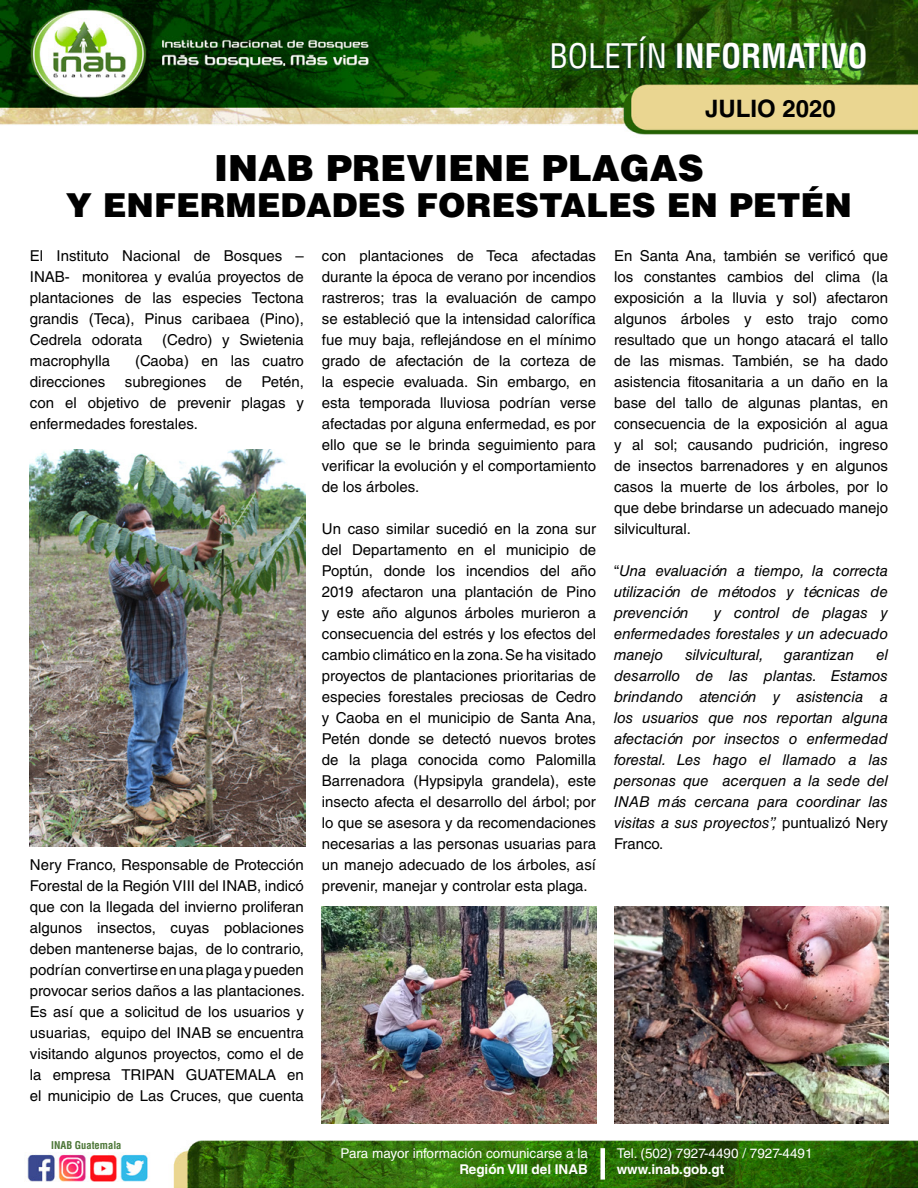
<style>
.page{position:relative;width:918px;height:1188px;background:#fff}
.page>*{position:absolute;margin:0;border:0;box-sizing:border-box;transform-origin:0 0}
.t1{font:900 36px "Helvetica LT Std";color:#000}
.t2{font:900 33px "Helvetica LT Std";color:#000}
.t3{font:700 condensed 33px "Helvetica LT Std";color:#fff}
.t4{font:700 24px "Helvetica LT Std";color:#000}
.t5{font:15px/21px "Helvetica LT Std";color:#000;text-align:justify}
.t6{font:italic 15px/21px "Helvetica LT Std";color:#000;text-align:justify}
.t7{font:13.5px "Helvetica LT Std";color:#fff}
.t8{font:700 13.5px "Helvetica LT Std";color:#fff}
.t9{font:700 condensed 10.5px "Helvetica LT Std";color:#4c7637}
.s1{font-weight:400}
.s2{font-style:normal}
</style>
<div class="page">
<img style="left:0;top:0;width:918px;height:1188px">
<svg style="left:550px;top:39px;width:314px;height:32px;background:#215812"></svg>
<img style="left:30px;top:449px;width:276px;height:398px">
<img style="left:322px;top:907px;width:274px;height:217px">
<img style="left:614px;top:907px;width:274px;height:217px">
<div style="left:600px;top:1148px;width:5px;height:32px;background:#fff"></div>
<h2 class="t3" style="left:550px;top:35px;width:320px"><span class="s1">BOLETÍN</span> INFORMATIVO</h2>
<h3 class="t4" style="left:705px;top:94px;width:132px">JULIO 2020</h3>
<h1 class="t1" style="left:214px;top:145px;width:491px">INAB PREVIENE PLAGAS</h1>
<h2 class="t2" style="left:66px;top:184px;width:787px">Y ENFERMEDADES FORESTALES EN PETÉN</h2>
<p class="t5" style="left:30px;top:245px;width:276px">El Instituto Nacional de Bosques – INAB- monitorea y evalúa proyectos de plantaciones de las especies Tectona grandis (Teca), Pinus caribaea (Pino), Cedrela odorata</p>
<p class="t5" style="left:162px;top:329px;width:143px">(Cedro) y Swietenia</p>
<p class="t5" style="left:30px;top:350px;width:82px">macrophylla</p>
<p class="t5" style="left:135px;top:350px;width:170px">(Caoba) en las cuatro</p>
<p class="t5" style="left:30px;top:371px;width:77px">direcciones</p>
<p class="t5" style="left:125px;top:371px;width:83px">subregiones</p>
<p class="t5" style="left:226px;top:371px;width:18px">de</p>
<p class="t5" style="left:30px;top:371px;width:276px;text-indent:232px">Petén, con el objetivo de prevenir plagas y enfermedades forestales.</p>
<p class="t5" style="left:30px;top:854px;width:276px">Nery Franco, Responsable de Protección Forestal de la Región VIII del INAB, indicó que con la llegada del invierno proliferan algunos insectos, cuyas poblaciones deben mantenerse bajas, de lo contrario, podrían convertirse en una plaga y pueden provocar serios daños a las plantaciones.<br>Es así que a solicitud de los usuarios y usuarias, equipo del INAB se encuentra visitando algunos proyectos, como el de la empresa TRIPAN GUATEMALA en el municipio de Las Cruces, que cuenta</p>
<p class="t9" style="left:51px;top:1139px;width:72px">INAB Guatemala</p>
<p class="t5" style="left:322px;top:245px;width:276px">con plantaciones de Teca afectadas durante la época de verano por incendios rastreros; tras la evaluación de campo se estableció que la intensidad calorífica fue muy baja, reflejándose en el mínimo grado de afectación de la corteza de la especie evaluada. Sin embargo, en esta temporada lluviosa podrían verse afectadas por alguna enfermedad, es por ello que se le brinda seguimiento para verificar la evolución y el comportamiento de los árboles.</p>
<p class="t5" style="left:322px;top:518px;width:276px">Un caso similar sucedió en la zona sur del Departamento en el municipio de Poptún, donde los incendios del año 2019 afectaron una plantación de Pino y este año algunos árboles murieron a consecuencia del estrés y los efectos del cambio climático en la zona. Se ha visitado proyectos de plantaciones prioritarias de especies forestales preciosas de Cedro y Caoba en el municipio de Santa Ana, Petén donde se detectó nuevos brotes de la plaga conocida como Palomilla Barrenadora (Hypsipyla grandela), este insecto afecta el desarrollo del árbol; por lo que se asesora y da recomendaciones necesarias a las personas usuarias para un manejo adecuado de los árboles, así prevenir, manejar y controlar esta plaga.</p>
<p class="t5" style="left:614px;top:245px;width:276px">En Santa Ana, también se verificó que los constantes cambios del clima (la exposición a la lluvia y sol) afectaron algunos árboles y esto trajo como resultado que un hongo atacará el tallo de las mismas. También, se ha dado asistencia fitosanitaria a un daño en la base del tallo de algunas plantas, en consecuencia de la exposición al agua y al sol; causando pudrición, ingreso de insectos barrenadores y en algunos casos la muerte de los árboles, por lo que debe brindarse un adecuado manejo silvicultural.</p>
<p class="t6" style="left:614px;top:560px;width:276px"><span class="s2">“</span>Una evaluación a tiempo, la correcta utilización de métodos y técnicas de prevención</p>
<p class="t6" style="left:614px;top:602px;width:276px;text-indent:100px">y control de plagas y enfermedades forestales y un adecuado manejo</p>
<p class="t6" style="left:614px;top:644px;width:276px;text-indent:262px">el desarrollo de las plantas. Estamos brindando atención y asistencia a los usuarios que nos reportan alguna afectación por insectos o enfermedad forestal. Les hago el llamado a las personas que acerquen a la sede del INAB más cercana para coordinar las visitas a sus proyectos”, <span class="s2">puntualizó Nery Franco.</span></p>
<p class="t6" style="left:685px;top:644px;width:80px">silvicultural,</p>
<p class="t6" style="left:784px;top:644px;width:72px">garantizan</p>
<p class="t7" style="left:341px;top:1145px;width:249px">Para mayor información comunicarse a la</p>
<p class="t8" style="left:459px;top:1161px;width:130px">Región VIII del INAB</p>
<p class="t7" style="left:617px;top:1145px;width:197px">Tel. (502) 7927-4490 / 7927-4491</p>
<p class="t8" style="left:617px;top:1161px;width:109px">www.inab.gob.gt</p>
</div>
